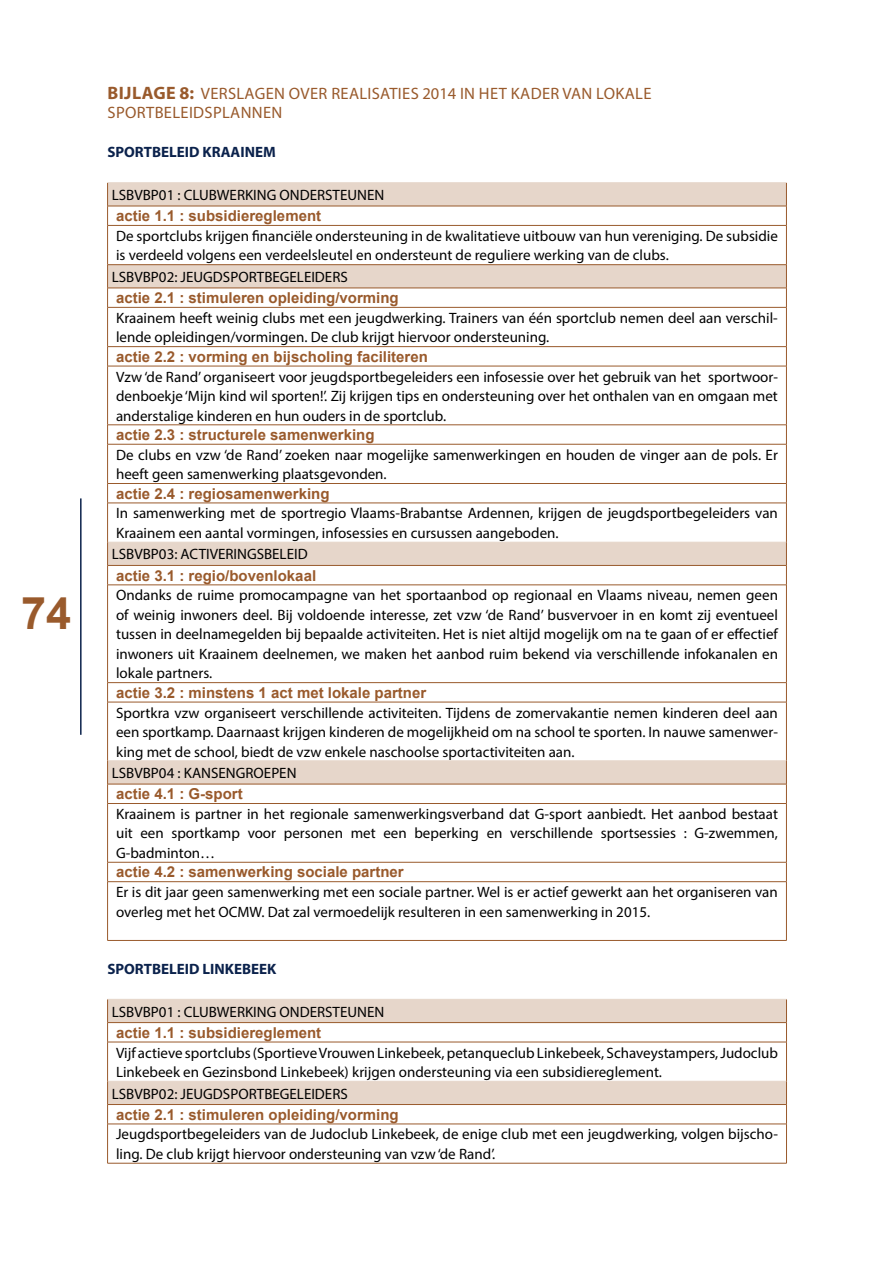
<style>
.page{position:relative;width:893px;height:1263px;background:#fff}
.page>*{position:absolute;margin:0;border:0;box-sizing:border-box;transform-origin:0 0}
.t1{font:700 45px "Arial";color:#995a2c}
.t2{font:16.5px/19.5px "Myriad Pro";letter-spacing:.02em;color:#995a2c}
.t3{font:15px/19.5px "Myriad Pro";color:#000}
.t4{font:700 15px "Arial";color:#995a2c}
.t5{font:700 15px "Myriad Pro";color:#0b224c}
.s1{font-weight:700;font-size:18px}
</style>
<div class="page">
<hr style="left:80px;top:498px;width:2px;height:237px;background:#0b224c">
<svg style="left:108px;top:183px;width:678px;height:601px"></svg>
<hr style="left:107px;top:225px;width:680px;height:1px;background:#995a2c">
<hr style="left:107px;top:307px;width:680px;height:1px;background:#995a2c">
<hr style="left:107px;top:346px;width:680px;height:1px;background:#995a2c">
<hr style="left:107px;top:366px;width:680px;height:1px;background:#995a2c">
<hr style="left:107px;top:425px;width:680px;height:1px;background:#995a2c">
<hr style="left:107px;top:444px;width:680px;height:1px;background:#995a2c">
<hr style="left:107px;top:483px;width:680px;height:1px;background:#995a2c">
<hr style="left:107px;top:503px;width:680px;height:1px;background:#995a2c">
<hr style="left:107px;top:585px;width:680px;height:1px;background:#995a2c">
<hr style="left:107px;top:682px;width:680px;height:1px;background:#995a2c">
<hr style="left:107px;top:702px;width:680px;height:1px;background:#995a2c">
<hr style="left:107px;top:803px;width:680px;height:1px;background:#995a2c">
<hr style="left:107px;top:862px;width:680px;height:1px;background:#995a2c">
<hr style="left:107px;top:881px;width:680px;height:1px;background:#995a2c">
<hr style="left:107px;top:182px;width:680px;height:1px;background:#e6d6ca">
<hr style="left:107px;top:206px;width:680px;height:1px;background:#995a2c">
<svg style="left:107px;top:183px;width:1px;height:42px"></svg>
<svg style="left:786px;top:183px;width:1px;height:42px"></svg>
<hr style="left:107px;top:226px;width:1px;height:38px;background:#995a2c">
<hr style="left:786px;top:226px;width:1px;height:38px;background:#995a2c">
<hr style="left:107px;top:264px;width:680px;height:1px;background:#995a2c">
<hr style="left:107px;top:288px;width:680px;height:1px;background:#995a2c">
<svg style="left:107px;top:265px;width:1px;height:42px"></svg>
<svg style="left:786px;top:265px;width:1px;height:42px"></svg>
<hr style="left:107px;top:308px;width:1px;height:38px;background:#995a2c">
<hr style="left:786px;top:308px;width:1px;height:38px;background:#995a2c">
<svg style="left:107px;top:347px;width:1px;height:19px"></svg>
<svg style="left:786px;top:347px;width:1px;height:19px"></svg>
<hr style="left:107px;top:366px;width:1px;height:59px;background:#995a2c">
<hr style="left:786px;top:366px;width:1px;height:59px;background:#995a2c">
<svg style="left:107px;top:425px;width:1px;height:19px"></svg>
<svg style="left:786px;top:426px;width:1px;height:18px"></svg>
<hr style="left:107px;top:444px;width:1px;height:39px;background:#995a2c">
<hr style="left:786px;top:444px;width:1px;height:39px;background:#995a2c">
<svg style="left:107px;top:484px;width:1px;height:19px"></svg>
<svg style="left:786px;top:484px;width:1px;height:19px"></svg>
<hr style="left:107px;top:503px;width:1px;height:39px;background:#995a2c">
<hr style="left:786px;top:503px;width:1px;height:39px;background:#995a2c">
<hr style="left:108px;top:542px;width:678px;height:1px;background:#e6d6ca">
<hr style="left:107px;top:565px;width:680px;height:1px;background:#995a2c">
<svg style="left:107px;top:542px;width:1px;height:43px"></svg>
<svg style="left:786px;top:542px;width:1px;height:43px"></svg>
<hr style="left:107px;top:585px;width:1px;height:97px;background:#995a2c">
<hr style="left:786px;top:585px;width:1px;height:97px;background:#995a2c">
<svg style="left:107px;top:683px;width:1px;height:19px"></svg>
<svg style="left:786px;top:683px;width:1px;height:19px"></svg>
<hr style="left:107px;top:702px;width:1px;height:59px;background:#995a2c">
<hr style="left:786px;top:702px;width:1px;height:59px;background:#995a2c">
<hr style="left:108px;top:760px;width:678px;height:1px;background:#e6d6ca">
<hr style="left:107px;top:784px;width:680px;height:1px;background:#995a2c">
<svg style="left:107px;top:761px;width:1px;height:42px"></svg>
<svg style="left:786px;top:761px;width:1px;height:42px"></svg>
<hr style="left:107px;top:804px;width:1px;height:58px;background:#995a2c">
<hr style="left:786px;top:804px;width:1px;height:58px;background:#995a2c">
<svg style="left:107px;top:862px;width:1px;height:19px"></svg>
<svg style="left:786px;top:862px;width:1px;height:19px"></svg>
<hr style="left:107px;top:882px;width:1px;height:58px;background:#995a2c">
<hr style="left:786px;top:882px;width:1px;height:58px;background:#995a2c">
<hr style="left:107px;top:940px;width:680px;height:1px;background:#995a2c">
<svg style="left:108px;top:1000px;width:678px;height:104px"></svg>
<hr style="left:107px;top:1042px;width:680px;height:1px;background:#995a2c">
<hr style="left:107px;top:1163px;width:680px;height:1px;background:#995a2c">
<hr style="left:107px;top:1042px;width:1px;height:39px;background:#995a2c">
<hr style="left:786px;top:1042px;width:1px;height:39px;background:#995a2c">
<hr style="left:107px;top:999px;width:680px;height:1px;background:#e6d6ca">
<svg style="left:107px;top:999px;width:1px;height:43px"></svg>
<svg style="left:786px;top:999px;width:1px;height:43px"></svg>
<hr style="left:107px;top:1022px;width:680px;height:1px;background:#995a2c">
<hr style="left:108px;top:1081px;width:678px;height:1px;background:#e6d6ca">
<svg style="left:107px;top:1081px;width:1px;height:43px"></svg>
<svg style="left:786px;top:1081px;width:1px;height:43px"></svg>
<hr style="left:107px;top:1104px;width:680px;height:1px;background:#995a2c">
<hr style="left:107px;top:1124px;width:680px;height:1px;background:#995a2c">
<hr style="left:107px;top:1124px;width:1px;height:39px;background:#995a2c">
<hr style="left:786px;top:1124px;width:1px;height:39px;background:#995a2c">
<h1 class="t1" style="left:21px;top:583px;width:52px">74</h1>
<p class="t2" style="left:108px;top:83px;width:545px"><span class="s1">BIJLAGE 8:</span> VERSLAGEN OVER REALISATIES 2014 IN HET KADER VAN LOKALE<br>SPORTBELEIDSPLANNEN</p>
<p class="t5" style="left:107px;top:142px;width:170px">SPORTBELEID KRAAINEM</p>
<p class="t3" style="left:112px;top:185px;width:274px">LSBVBP01 : CLUBWERKING ONDERSTEUNEN</p>
<p class="t4" style="left:116px;top:206px;width:207px">actie 1.1 : subsidiereglement</p>
<p class="t3" style="left:116px;top:226px;width:663px">De sportclubs krijgen financiële ondersteuning in de kwalitatieve uitbouw van hun vereniging. De subsidie is verdeeld volgens een verdeelsleutel en ondersteunt de reguliere werking van de clubs.</p>
<p class="t3" style="left:112px;top:267px;width:237px">LSBVBP02: JEUGDSPORTBEGELEIDERS</p>
<p class="t4" style="left:116px;top:288px;width:284px">actie 2.1 : stimuleren opleiding/vorming</p>
<p class="t3" style="left:116px;top:308px;width:663px">Kraainem heeft weinig clubs met een jeugdwerking. Trainers van één sportclub nemen deel aan verschil&shy;lende opleidingen/vormingen. De club krijgt hiervoor ondersteuning.</p>
<p class="t4" style="left:116px;top:346px;width:313px">actie 2.2 : vorming en bijscholing faciliteren</p>
<p class="t3" style="left:116px;top:366px;width:663px;text-align:justify">Vzw ‘de Rand’ organiseert voor jeugdsportbegeleiders een infosessie over het gebruik van het sportwoor&shy;denboekje ‘Mijn kind wil sporten!’. Zij krijgen tips en ondersteuning over het onthalen van en omgaan met anderstalige kinderen en hun ouders in de sportclub.</p>
<p class="t4" style="left:116px;top:425px;width:260px">actie 2.3 : structurele samenwerking</p>
<p class="t3" style="left:116px;top:445px;width:663px">De clubs en vzw ‘de Rand’ zoeken naar mogelijke samenwerkingen en houden de vinger aan de pols. Er heeft geen samenwerking plaatsgevonden.</p>
<p class="t4" style="left:116px;top:483px;width:215px">actie 2.4 : regiosamenwerking</p>
<p class="t3" style="left:116px;top:503px;width:663px">In samenwerking met de sportregio Vlaams-Brabantse Ardennen, krijgen de jeugdsportbegeleiders van<br>Kraainem een aantal vormingen, infosessies en cursussen aangeboden.</p>
<p class="t3" style="left:112px;top:544px;width:197px">LSBVBP03: ACTIVERINGSBELEID</p>
<p class="t4" style="left:116px;top:565px;width:202px">actie 3.1 : regio/bovenlokaal</p>
<p class="t3" style="left:116px;top:585px;width:663px;text-align:justify">Ondanks de ruime promocampagne van het sportaanbod op regionaal en Vlaams niveau, nemen geen of weinig inwoners deel. Bij voldoende interesse, zet vzw ‘de Rand’ busvervoer in en komt zij eventueel tussen in deelnamegelden bij bepaalde activiteiten. Het is niet altijd mogelijk om na te gaan of er effectief inwoners uit Kraainem deelnemen, we maken het aanbod ruim bekend via verschillende infokanalen en lokale partners.</p>
<p class="t4" style="left:116px;top:682px;width:312px">actie 3.2 : minstens 1 act met lokale partner</p>
<p class="t3" style="left:116px;top:702px;width:663px;text-align:justify">Sportkra vzw organiseert verschillende activiteiten. Tijdens de zomervakantie nemen kinderen deel aan een sportkamp. Daarnaast krijgen kinderen de mogelijkheid om na school te sporten. In nauwe samenwer&shy;king met de school, biedt de vzw enkele naschoolse sportactiviteiten aan.</p>
<p class="t3" style="left:112px;top:763px;width:186px">LSBVBP04 : KANSENGROEPEN</p>
<p class="t4" style="left:116px;top:784px;width:128px">actie 4.1 : G-sport</p>
<p class="t3" style="left:116px;top:804px;width:663px;text-align:justify">Kraainem is partner in het regionale samenwerkingsverband dat G-sport aanbiedt. Het aanbod bestaat uit een sportkamp voor personen met een beperking en verschillende sportsessies : G-zwemmen, G-badminton…</p>
<p class="t4" style="left:116px;top:862px;width:289px">actie 4.2 : samenwerking sociale partner</p>
<p class="t3" style="left:116px;top:882px;width:663px">Er is dit jaar geen samenwerking met een sociale partner. Wel is er actief gewerkt aan het organiseren van overleg met het OCMW. Dat zal vermoedelijk resulteren in een samenwerking in 2015.</p>
<p class="t5" style="left:107px;top:959px;width:170px">SPORTBELEID LINKEBEEK</p>
<p class="t3" style="left:112px;top:1001px;width:274px">LSBVBP01 : CLUBWERKING ONDERSTEUNEN</p>
<p class="t4" style="left:116px;top:1022px;width:207px">actie 1.1 : subsidiereglement</p>
<p class="t3" style="left:116px;top:1042px;width:663px">Vijf actieve sportclubs (Sportieve Vrouwen Linkebeek, petanqueclub Linkebeek, Schaveystampers, Judoclub<br>Linkebeek en Gezinsbond Linkebeek) krijgen ondersteuning via een subsidiereglement.</p>
<p class="t3" style="left:112px;top:1083px;width:237px">LSBVBP02: JEUGDSPORTBEGELEIDERS</p>
<p class="t4" style="left:116px;top:1104px;width:284px">actie 2.1 : stimuleren opleiding/vorming</p>
<p class="t3" style="left:116px;top:1124px;width:663px">Jeugdsportbegeleiders van de Judoclub Linkebeek, de enige club met een jeugdwerking, volgen bijscho&shy;ling. De club krijgt hiervoor ondersteuning van vzw ‘de Rand’.</p>
</div>
